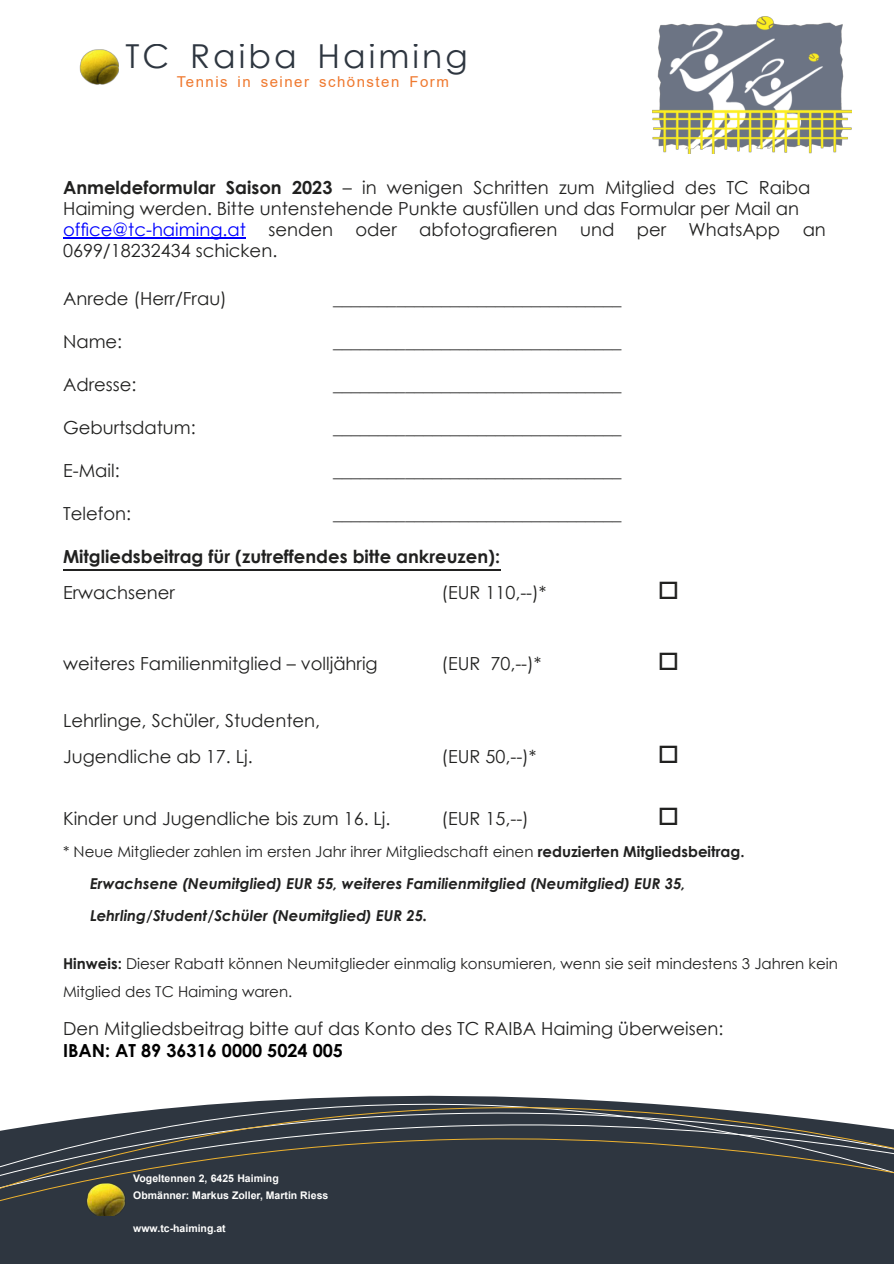
<style>
.page{position:relative;width:894px;height:1264px;background:#fff}
.page>*{position:absolute;margin:0;border:0;box-sizing:border-box;transform-origin:0 0}
.t1{font:33px "Century Gothic";letter-spacing:.095em;color:#2e3640}
.t2{font:18px/21px "Century Gothic";color:#212120}
.t3{font:700 18px "Century Gothic";color:#212120}
.t4{font:700 18px "Century Gothic";color:#000}
.t5{font:italic 700 15px/32.1px "Century Gothic";color:#212120}
.t6{font:15px/27.2px "Century Gothic";color:#212120}
.t7{font:15px "Arial";letter-spacing:.1em;color:#ef792f}
.t8{font:700 10.5px/16.5px "Arial";color:#fffffe}
.s1{font-weight:700}
.s2{color:#00f}
.s3{font-weight:400;font-style:normal}
.s4{font-style:normal}
</style>
<div class="page">
<div style="left:0;top:1202px;width:893px;height:61px;background:#2e3640"></div>
<hr style="left:63px;top:237px;width:183px;height:1px;background:#00f">
<img style="left:79px;top:49px;width:40px;height:36px">
<img style="left:652px;top:16px;width:199px;height:137px">
<div style="left:0;top:1189px;width:893px;height:13px;background:#2e3640"></div>
<svg style="left:0;top:1095px;width:893px;height:94px;background:#53595e"></svg>
<img style="left:84px;top:1182px;width:42px;height:33px">
<hr style="left:64px;top:569px;width:436px;height:2px;background:#212120">
<h1 class="t1" style="left:125px;top:44px;width:343px">TC Raiba Haiming</h1>
<p class="t7" style="left:177px;top:77px;width:273px">Tennis in seiner schönsten Form</p>
<p class="t2" style="left:63px;top:178px;width:764px"><span class="s1">Anmeldeformular Saison 2023</span> – in wenigen Schritten zum Mitglied des TC Raiba Haiming werden. Bitte untenstehende Punkte ausfüllen und das Formular per Mail an <span class="s2">office@tc-haiming.at</span> senden oder abfotografieren und per WhatsApp an 0699/18232434 schicken.</p>
<p class="t2" style="left:63px;top:290px;width:165px">Anrede (Herr/Frau)</p>
<p class="t2" style="left:333px;top:290px;width:289px">________________________________</p>
<p class="t2" style="left:63px;top:332px;width:61px">Name:</p>
<p class="t2" style="left:333px;top:332px;width:289px">________________________________</p>
<p class="t2" style="left:63px;top:375px;width:75px">Adresse:</p>
<p class="t2" style="left:333px;top:375px;width:289px">________________________________</p>
<p class="t2" style="left:63px;top:418px;width:134px">Geburtsdatum:</p>
<p class="t2" style="left:333px;top:418px;width:289px">________________________________</p>
<p class="t2" style="left:63px;top:461px;width:58px">E-Mail:</p>
<p class="t2" style="left:333px;top:461px;width:289px">________________________________</p>
<p class="t2" style="left:63px;top:504px;width:70px">Telefon:</p>
<p class="t2" style="left:333px;top:504px;width:290px">________________________________</p>
<p class="t3" style="left:63px;top:549px;width:438px">Mitgliedsbeitrag für (zutreffendes bitte ankreuzen):</p>
<p class="t2" style="left:63px;top:584px;width:113px">Erwachsener</p>
<p class="t2" style="left:441px;top:584px;width:107px">(EUR 110,--)*</p>
<p class="t2" style="left:63px;top:654px;width:316px">weiteres Familienmitglied – volljährig</p>
<p class="t2" style="left:441px;top:654px;width:102px">(EUR 70,--)*</p>
<p class="t2" style="left:63px;top:704px;width:258px;line-height:36px">Lehrlinge, Schüler, Studenten,<br>Jugendliche ab 17. Lj.</p>
<p class="t2" style="left:441px;top:747px;width:97px">(EUR 50,--)*</p>
<p class="t2" style="left:63px;top:809px;width:329px">Kinder und Jugendliche bis zum 16. Lj.</p>
<p class="t2" style="left:441px;top:809px;width:89px">(EUR 15,--)</p>
<p class="t5" style="left:90px;top:836px;width:655px;text-indent:-27px"><span class="s3">* Neue Mitglieder zahlen im ersten Jahr ihrer Mitgliedschaft einen</span> <span class="s4">reduzierten Mitgliedsbeitrag.<br></span>Erwachsene (Neumitglied) EUR 55, weiteres Familienmitglied (Neumitglied) EUR 35,<br>Lehrling/Student/Schüler (Neumitglied) EUR 25.</p>
<p class="t6" style="left:63px;top:951px;width:776px"><span class="s1">Hinweis:</span> Dieser Rabatt können Neumitglieder einmalig konsumieren, wenn sie seit mindestens 3 Jahren kein<br>Mitglied des TC Haiming waren.</p>
<p class="t2" style="left:63px;top:1019px;width:661px">Den Mitgliedsbeitrag bitte auf das Konto des TC RAIBA Haiming überweisen:</p>
<p class="t4" style="left:63px;top:1043px;width:281px">IBAN: AT 89 36316 0000 5024 005</p>
<p class="t8" style="left:133px;top:1171px;width:196px">Vogeltennen 2, 6425 Haiming<br>Obmänner: Markus Zoller, Martin Riess</p>
<p class="t8" style="left:133px;top:1220px;width:94px">www.tc-haiming.at</p>
</div>
